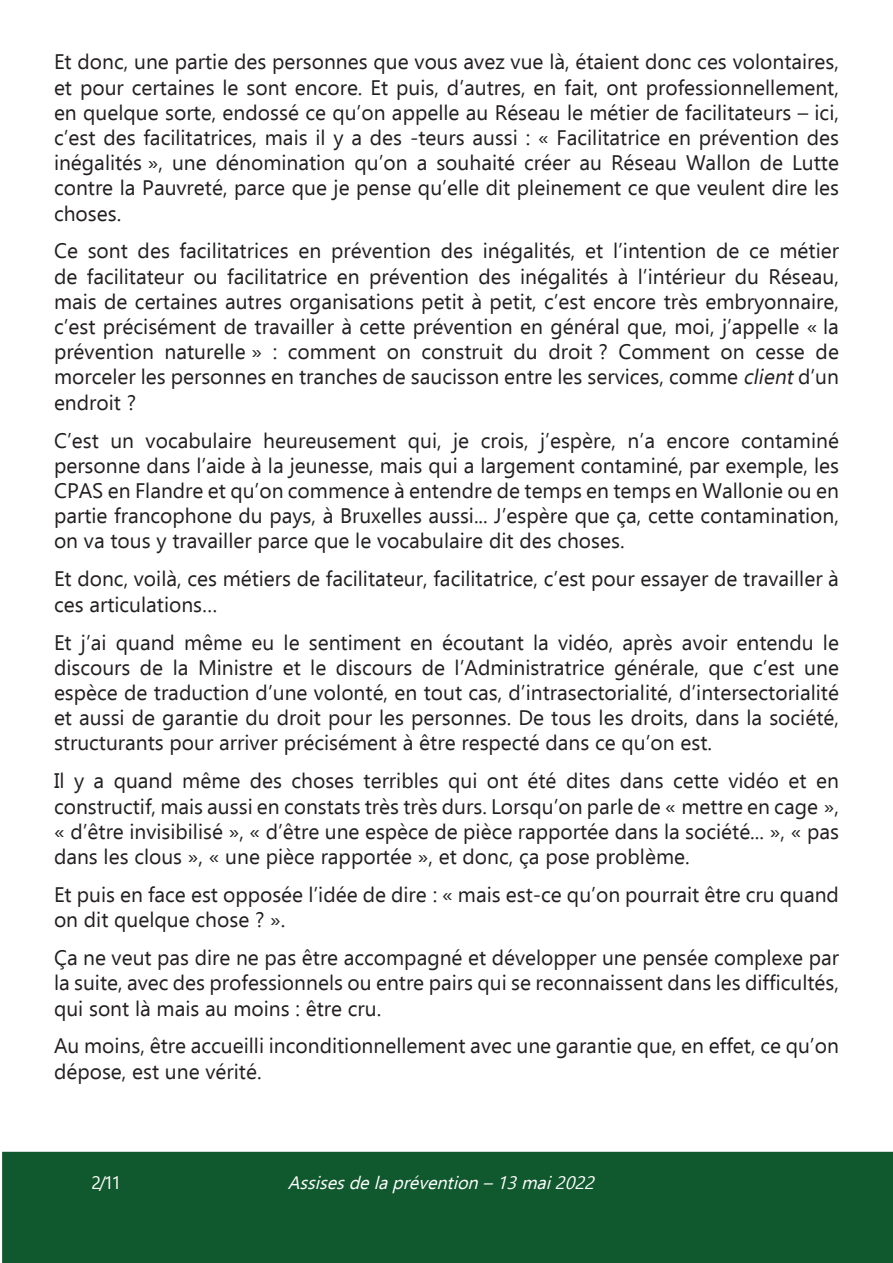
<style>
.page{position:relative;width:893px;height:1263px;background:#fff}
.page>*{position:absolute;margin:0;border:0;box-sizing:border-box;transform-origin:0 0}
.paragraphe_normal{font:21px/25.2px "Ebrima";color:#231f20;text-align:justify}
.t1{font:italic 18px "Ebrima";color:#fff}
.t2{font:18px "Ebrima";color:#fff}
.s1{font-style:italic}
</style>
<div class="page">
<div style="left:2px;top:1152px;width:891px;height:111px;background:#10582d"></div>
<p class="paragraphe_normal" style="left:54px;top:49px;width:786px">Et donc, une partie des personnes que vous avez vue là, étaient donc ces volontaires, et pour certaines le sont encore. Et puis, d’autres, en fait, ont professionnellement, en quelque sorte, endossé ce qu’on appelle au Réseau le métier de facilitateurs – ici, c’est des facilitatrices, mais il y a des -teurs aussi : « Facilitatrice en prévention des inégalités », une dénomination qu’on a souhaité créer au Réseau Wallon de Lutte contre la Pauvreté, parce que je pense qu’elle dit pleinement ce que veulent dire les choses.</p>
<p class="paragraphe_normal" style="left:54px;top:238px;width:786px">Ce sont des facilitatrices en prévention des inégalités, et l’intention de ce métier de facilitateur ou facilitatrice en prévention des inégalités à l’intérieur du Réseau, mais de certaines autres organisations petit à petit, c’est encore très embryonnaire, c’est précisément de travailler à cette prévention en général que, moi, j’appelle « la prévention naturelle » : comment on construit du droit ? Comment on cesse de morceler les personnes en tranches de saucisson entre les services, comme <span class="s1">client</span>d’un endroit ?</p>
<p class="paragraphe_normal" style="left:54px;top:427px;width:786px">C’est un vocabulaire heureusement qui, je crois, j’espère, n’a encore contaminé personne dans l’aide à la jeunesse, mais qui a largement contaminé, par exemple, les CPAS en Flandre et qu’on commence à entendre de temps en temps en Wallonie ou en partie francophone du pays, à Bruxelles aussi... J’espère que ça, cette contamination, on va tous y travailler parce que le vocabulaire dit des choses.</p>
<p class="paragraphe_normal" style="left:54px;top:566px;width:786px">Et donc, voilà, ces métiers de facilitateur, facilitatrice, c’est pour essayer de travailler à ces articulations…</p>
<p class="paragraphe_normal" style="left:54px;top:629px;width:786px">Et j’ai quand même eu le sentiment en écoutant la vidéo, après avoir entendu le discours de la Ministre et le discours de l’Administratrice générale, que c’est une espèce de traduction d’une volonté, en tout cas, d’intrasectorialité, d’intersectorialité et aussi de garantie du droit pour les personnes. De tous les droits, dans la société, structurants pour arriver précisément à être respecté dans ce qu’on est.</p>
<p class="paragraphe_normal" style="left:54px;top:768px;width:786px">Il y a quand même des choses terribles qui ont été dites dans cette vidéo et en constructif, mais aussi en constats très très durs. Lorsqu’on parle de « mettre en cage », « d’être invisibilisé », « d’être une espèce de pièce rapportée dans la société... », « pas dans les clous », « une pièce rapportée », et donc, ça pose problème.</p>
<p class="paragraphe_normal" style="left:54px;top:881px;width:786px">Et puis en face est opposée l’idée de dire : « mais est-ce qu’on pourrait être cru quand on dit quelque chose ? ».</p>
<p class="paragraphe_normal" style="left:54px;top:944px;width:786px">Ça ne veut pas dire ne pas être accompagné et développer une pensée complexe par la suite, avec des professionnels ou entre pairs qui se reconnaissent dans les difficultés, qui sont là mais au moins : être cru.</p>
<p class="paragraphe_normal" style="left:54px;top:1033px;width:786px">Au moins, être accueilli inconditionnellement avec une garantie que, en effet, ce qu’on dépose, est une vérité.</p>
<p class="t2" style="left:91px;top:1169px;width:31px">2/11</p>
<p class="t1" style="left:288px;top:1169px;width:314px">Assisesdelaprévention–13mai2022</p>
</div>
